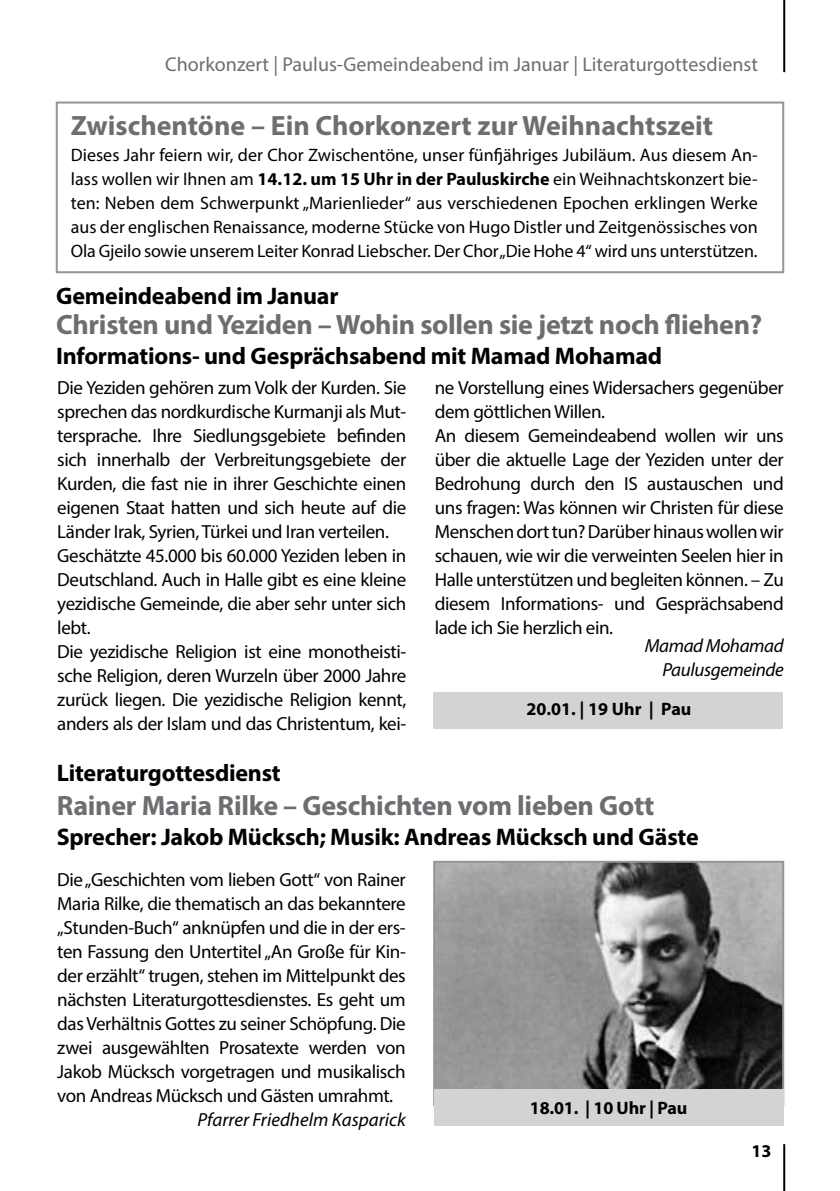
<style>
.page{position:relative;width:840px;height:1191px;background:#fff}
.page>*{position:absolute;margin:0;border:0;box-sizing:border-box;transform-origin:0 0}
.t1{font:700 28px "Myriad Pro";letter-spacing:-.01em;color:#6d6e71}
.t2{font:700 24px "Myriad Pro";letter-spacing:-.01em;color:#000}
.t3{font:20px "Myriad Pro";color:#6d6e71}
.t4{font:19px/24px "Myriad Pro";letter-spacing:-.02em;color:#000}
.t5{font:italic 19px/24px "Myriad Pro";letter-spacing:-.02em;color:#000;text-align:right}
.t6{font:italic 19px "Myriad Pro";color:#000}
.t7{font:18px/24px "Myriad Pro";letter-spacing:-.01em;color:#000;text-align:justify}
.t8{font:700 18px "Myriad Pro";letter-spacing:-.01em;color:#000}
.s1{font-weight:700}
</style>
<div class="page">
<img style="left:436px;top:863px;width:344px;height:226px">
<div style="left:433px;top:860px;width:350px;height:246px;border:2px solid #939598"></div>
<div style="left:56px;top:102px;width:727px;height:171px;border:2px solid #939598"></div>
<hr style="left:782px;top:0;width:2px;height:72px;background:#000">
<hr style="left:782px;top:1144px;width:2px;height:47px;background:#000">
<div style="left:433px;top:692px;width:349px;height:36px;background:#d1d3d4"></div>
<div style="left:434px;top:1089px;width:348px;height:36px;background:#d1d3d4"></div>
<p class="t3" style="left:165px;top:52px;width:594px">Chorkonzert | Paulus-Gemeindeabend im Januar | Literaturgottesdienst</p>
<h1 class="t1" style="left:71px;top:107px;width:643px">Zwischentöne – Ein Chorkonzert zur Weihnachtszeit</h1>
<p class="t7" style="left:71px;top:143px;width:688px">Dieses Jahr feiern wir, der Chor Zwischentöne, unser fünfjähriges Jubiläum. Aus diesem An&shy;lass wollen wir Ihnen am <span class="s1">14.12. um 15 Uhr in der Pauluskirche</span> ein Weihnachtskonzert bie&shy;ten: Neben dem Schwerpunkt „Marienlieder“ aus verschiedenen Epochen erklingen Werke aus der englischen Renaissance, moderne Stücke von Hugo Distler und Zeitgenössisches von Ola Gjeilo sowie unserem Leiter Konrad Liebscher. Der Chor „Die Hohe 4“ wird uns unterstützen.</p>
<p class="t2" style="left:56px;top:281px;width:284px">Gemeindeabend im Januar</p>
<h1 class="t1" style="left:56px;top:307px;width:707px">Christen und Yeziden – Wohin sollen sie jetzt noch fliehen?</h1>
<p class="t2" style="left:56px;top:341px;width:607px">Informations- und Gesprächsabend mit Mamad Mohamad</p>
<p class="t4" style="left:57px;top:375px;width:350px">Die Yeziden gehören zum Volk der Kurden. Sie sprechen das nordkurdische Kurmanji als Mut&shy;tersprache. Ihre Siedlungsgebiete befinden sich innerhalb der Verbreitungsgebiete der Kurden, die fast nie in ihrer Geschichte einen eigenen Staat hatten und sich heute auf die Länder Irak, Syrien, Türkei und Iran verteilen.<br>Geschätzte 45.000 bis 60.000 Yeziden leben in Deutschland. Auch in Halle gibt es eine kleine yezidische Gemeinde, die aber sehr unter sich lebt.<br>Die yezidische Religion ist eine monotheisti&shy;sche Religion, deren Wurzeln über 2000 Jahre zurück liegen. Die yezidische Religion kennt, anders als der Islam und das Christentum, kei-</p>
<p class="t4" style="left:434px;top:375px;width:350px">ne Vorstellung eines Widersachers gegenüber dem göttlichen Willen.<br>An diesem Gemeindeabend wollen wir uns über die aktuelle Lage der Yeziden unter der Bedrohung durch den IS austauschen und uns fragen: Was können wir Christen für diese Menschen dort tun? Darüber hinaus wollen wir schauen, wie wir die verweinten Seelen hier in Halle unterstützen und begleiten können. – Zu diesem Informations- und Gesprächsabend lade ich Sie herzlich ein.</p>
<p class="t5" style="left:644px;top:633px;width:140px">Mamad Mohamad<br>Paulusgemeinde</p>
<p class="t8" style="left:526px;top:697px;width:166px">20.01. | 19 Uhr | Pau</p>
<p class="t2" style="left:57px;top:757px;width:225px">Literaturgottesdienst</p>
<h1 class="t1" style="left:57px;top:787px;width:598px">Rainer Maria Rilke – Geschichten vom lieben Gott</h1>
<p class="t2" style="left:57px;top:821px;width:643px">Sprecher: Jakob Mücksch; Musik: Andreas Mücksch und Gäste</p>
<p class="t4" style="left:57px;top:867px;width:350px;text-align:justify">Die „Geschichten vom lieben Gott“ von Rainer Maria Rilke, die thematisch an das bekanntere „Stunden-Buch“ anknüpfen und die in der ers&shy;ten Fassung den Untertitel „An Große für Kin&shy;der erzählt“ trugen, stehen im Mittelpunkt des nächsten Literaturgottesdienstes. Es geht um das Verhältnis Gottes zu seiner Schöpfung. Die zwei ausgewählten Prosatexte werden von Jakob Mücksch vorgetragen und musikalisch von Andreas Mücksch und Gästen umrahmt.</p>
<p class="t6" style="left:197px;top:1108px;width:209px">Pfarrer Friedhelm Kasparick</p>
<p class="t8" style="left:529px;top:1096px;width:159px">18.01. | 10 Uhr | Pau</p>
<p class="t8" style="left:751px;top:1139px;width:21px">13</p>
</div>
